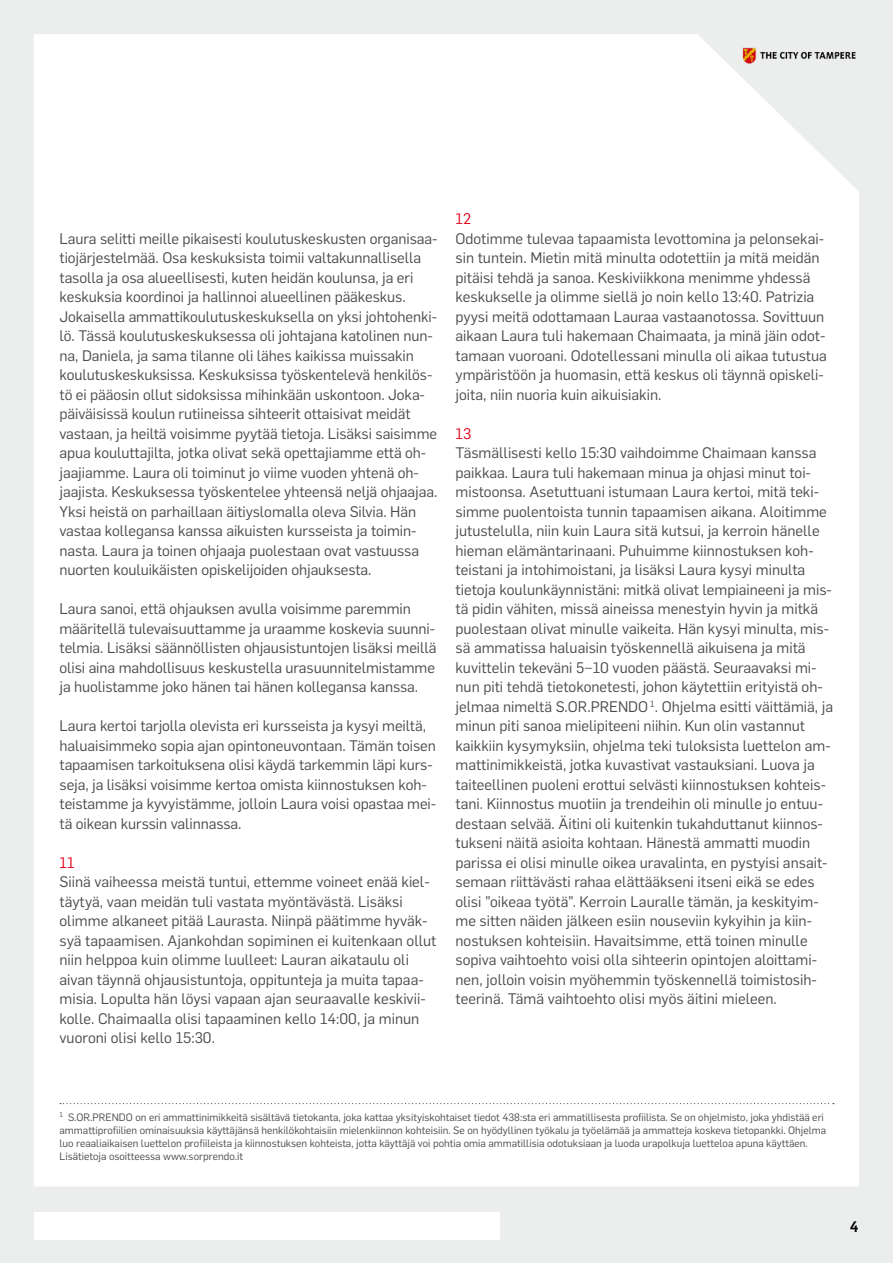
<style>
.page{position:relative;width:893px;height:1263px;background:#eceded}
.page>*{position:absolute;margin:0;border:0;box-sizing:border-box;transform-origin:0 0}
.t1{font:15px/19.5px "Flama";color:#4b4b4d}
.t2{font:15px "Flama";color:#e2001a}
.t3{font:500 15px "Flama";color:#000}
.t4{font:10.5px/13px "Flama";color:#4b4b4d}
</style>
<div class="page">
<div style="left:34px;top:34px;width:825px;height:1152px;background:#fff"></div>
<div style="left:34px;top:1212px;width:466px;height:27px;background:#fff"></div>
<img style="left:741px;top:46px;width:116px;height:18px">
<svg style="left:60px;top:1103px;width:774px;height:1px"></svg>
<p class="t1" style="left:60px;top:228px;width:379px">Laura selitti meille pikaisesti koulutuskeskusten organisaa&shy;tiojärjestelmää. Osa keskuksista toimii valtakunnallisella tasolla ja osa alueellisesti, kuten heidän koulunsa, ja eri keskuksia koordinoi ja hallinnoi alueellinen pääkeskus.<br>Jokaisella ammattikoulutuskeskuksella on yksi johtohenki&shy;lö. Tässä koulutuskeskuksessa oli johtajana katolinen nun&shy;na, Daniela, ja sama tilanne oli lähes kaikissa muissakin koulutuskeskuksissa. Keskuksissa työskentelevä henkilös&shy;tö ei pääosin ollut sidoksissa mihinkään uskontoon. Joka&shy;päiväisissä koulun rutiineissa sihteerit ottaisivat meidät vastaan, ja heiltä voisimme pyytää tietoja. Lisäksi saisimme apua kouluttajilta, jotka olivat sekä opettajiamme että oh&shy;jaajiamme. Laura oli toiminut jo viime vuoden yhtenä oh&shy;jaajista. Keskuksessa työskentelee yhteensä neljä ohjaajaa.<br>Yksi heistä on parhaillaan äitiyslomalla oleva Silvia. Hän vastaa kollegansa kanssa aikuisten kursseista ja toimin&shy;nasta. Laura ja toinen ohjaaja puolestaan ovat vastuussa nuorten kouluikäisten opiskelijoiden ohjauksesta.</p>
<p class="t1" style="left:60px;top:598px;width:379px">Laura sanoi, että ohjauksen avulla voisimme paremmin määritellä tulevaisuuttamme ja uraamme koskevia suunni&shy;telmia. Lisäksi säännöllisten ohjausistuntojen lisäksi meillä olisi aina mahdollisuus keskustella urasuunnitelmistamme ja huolistamme joko hänen tai hänen kollegansa kanssa.</p>
<p class="t1" style="left:60px;top:715px;width:378px">Laura kertoi tarjolla olevista eri kursseista ja kysyi meiltä, haluaisimmeko sopia ajan opintoneuvontaan. Tämän toisen tapaamisen tarkoituksena olisi käydä tarkemmin läpi kurs&shy;seja, ja lisäksi voisimme kertoa omista kiinnostuksen koh&shy;teistamme ja kyvyistämme, jolloin Laura voisi opastaa mei&shy;tä oikean kurssin valinnassa.</p>
<p class="t2" style="left:60px;top:852px;width:17px">11</p>
<p class="t1" style="left:60px;top:871px;width:378px">Siinä vaiheessa meistä tuntui, ettemme voineet enää kiel&shy;täytyä, vaan meidän tuli vastata myöntävästä. Lisäksi olimme alkaneet pitää Laurasta. Niinpä päätimme hyväk&shy;syä tapaamisen. Ajankohdan sopiminen ei kuitenkaan ollut niin helppoa kuin olimme luulleet: Lauran aikataulu oli aivan täynnä ohjausistuntoja, oppitunteja ja muita tapaa&shy;misia. Lopulta hän löysi vapaan ajan seuraavalle keskivii&shy;kolle. Chaimaalla olisi tapaaminen kello 14:00, ja minun vuoroni olisi kello 15:30.</p>
<p class="t2" style="left:455px;top:208px;width:17px">12</p>
<p class="t1" style="left:455px;top:228px;width:373px">Odotimme tulevaa tapaamista levottomina ja pelonsekai&shy;sin tuntein. Mietin mitä minulta odotettiin ja mitä meidän pitäisi tehdä ja sanoa. Keskiviikkona menimme yhdessä keskukselle ja olimme siellä jo noin kello 13:40. Patrizia pyysi meitä odottamaan Lauraa vastaanotossa. Sovittuun aikaan Laura tuli hakemaan Chaimaata, ja minä jäin odot&shy;tamaan vuoroani. Odotellessani minulla oli aikaa tutustua ympäristöön ja huomasin, että keskus oli täynnä opiskeli&shy;joita, niin nuoria kuin aikuisiakin.</p>
<p class="t2" style="left:455px;top:423px;width:17px">13</p>
<p class="t1" style="left:455px;top:442px;width:379px">Täsmällisesti kello 15:30 vaihdoimme Chaimaan kanssa paikkaa. Laura tuli hakemaan minua ja ohjasi minut toi&shy;mistoonsa. Asetuttuani istumaan Laura kertoi, mitä teki&shy;simme puolentoista tunnin tapaamisen aikana. Aloitimme jutustelulla, niin kuin Laura sitä kutsui, ja kerroin hänelle hieman elämäntarinaani. Puhuimme kiinnostuksen koh&shy;teistani ja intohimoistani, ja lisäksi Laura kysyi minulta tietoja koulunkäynnistäni: mitkä olivat lempiaineeni ja mis&shy;tä pidin vähiten, missä aineissa menestyin hyvin ja mitkä puolestaan olivat minulle vaikeita. Hän kysyi minulta, mis&shy;sä ammatissa haluaisin työskennellä aikuisena ja mitä kuvittelin tekeväni 5−10 vuoden päästä. Seuraavaksi mi&shy;nun piti tehdä tietokonetesti, johon käytettiin erityistä oh&shy;jelmaa nimeltä S.OR.PRENDO <sup>1</sup>. Ohjelma esitti väittämiä, ja minun piti sanoa mielipiteeni niihin. Kun olin vastannut kaikkiin kysymyksiin, ohjelma teki tuloksista luettelon am&shy;mattinimikkeistä, jotka kuvastivat vastauksiani. Luova ja taiteellinen puoleni erottui selvästi kiinnostuksen kohteis&shy;tani. Kiinnostus muotiin ja trendeihin oli minulle jo entuu&shy;destaan selvää. Äitini oli kuitenkin tukahduttanut kiinnos&shy;tukseni näitä asioita kohtaan. Hänestä ammatti muodin parissa ei olisi minulle oikea uravalinta, en pystyisi ansait&shy;semaan riittävästi rahaa elättääkseni itseni eikä se edes olisi ”oikeaa työtä”. Kerroin Lauralle tämän, ja keskityim&shy;me sitten näiden jälkeen esiin nouseviin kykyihin ja kiin&shy;nostuksen kohteisiin. Havaitsimme, että toinen minulle sopiva vaihtoehto voisi olla sihteerin opintojen aloittami&shy;nen, jolloin voisin myöhemmin työskennellä toimistosih&shy;teerinä. Tämä vaihtoehto olisi myös äitini mieleen.</p>
<p class="t4" style="left:60px;top:1110px;width:768px"><sup>1</sup> S.OR.PRENDO on eri ammattinimikkeitä sisältävä tietokanta, joka kattaa yksityiskohtaiset tiedot 438:sta eri ammatillisesta profiilista. Se on ohjelmisto, joka yhdistää eri ammattiprofiilien ominaisuuksia käyttäjänsä henkilökohtaisiin mielenkiinnon kohteisiin. Se on hyödyllinen työkalu ja työelämää ja ammatteja koskeva tietopankki. Ohjelma luo reaaliaikaisen luettelon profiileista ja kiinnostuksen kohteista, jotta käyttäjä voi pohtia omia ammatillisia odotuksiaan ja luoda urapolkuja luetteloa apuna käyttäen.<br>Lisätietoja osoitteessa www.sorprendo.it</p>
<p class="t3" style="left:850px;top:1216px;width:10px">4</p>
</div>
